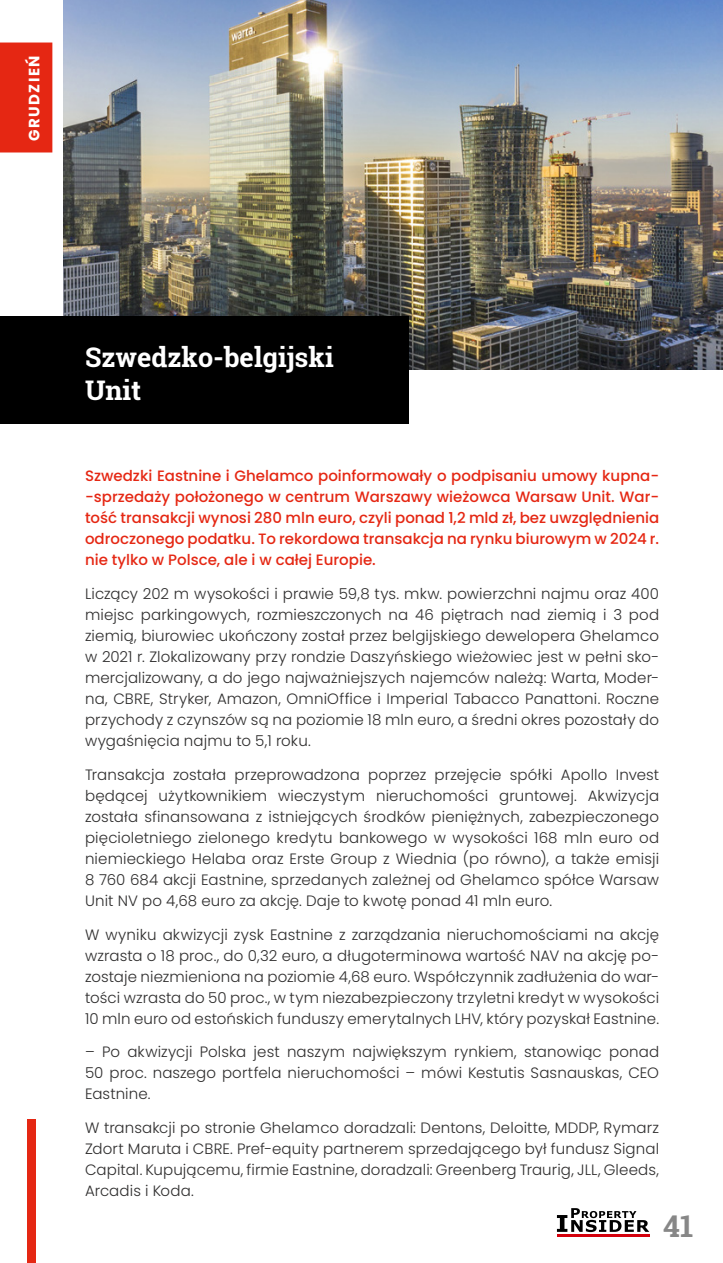
<style>
.page{position:relative;width:723px;height:1263px;background:#fff}
.page>*{position:absolute;margin:0;border:0;box-sizing:border-box;transform-origin:0 0}
.t1{font:700 30px "Roboto Slab";color:#878787}
.t2{font:700 27px/32.4px "Roboto Slab";color:#fff}
.t3{font:300 15px/21px "Poppins";letter-spacing:.01em;color:#2f2e2e;text-align:justify}
.t4{font:500 15px/21px "Poppins";color:#e52713;text-align:justify}
.t5{font:700 15px "Poppins";letter-spacing:.1em;color:#fff}
</style>
<div class="page">
<div style="left:0;top:43px;width:52px;height:109px;background:#e52713"></div>
<img style="left:63px;top:0;width:660px;height:370px">
<div style="left:0;top:316px;width:408px;height:107px;background:#000"></div>
<svg style="left:557px;top:1208px;width:92px;height:24px"></svg>
<hr style="left:557px;top:1234px;width:92px;height:3px;background:#d4000c">
<div style="left:28px;top:1119px;width:8px;height:144px;background:#e52713"></div>
<p class="t5" style="left:25px;top:141px;width:87px;rotate:-90deg">GRUDZIEŃ</p>
<h2 class="t2" style="left:85px;top:341px;width:250px">Szwedzko-belgijski<br>Unit</h2>
<p class="t4" style="left:85px;top:466px;width:576px">Szwedzki Eastnine i Ghelamco poinformowały o podpisaniu umowy kupna--sprzedaży położonego w centrum Warszawy wieżowca Warsaw Unit. War&shy;tość transakcji wynosi 280 mln euro, czyli ponad 1,2 mld zł, bez uwzględnienia odroczonego podatku. To rekordowa transakcja na rynku biurowym w 2024 r. nie tylko w Polsce, ale i w całej Europie.</p>
<p class="t3" style="left:85px;top:583px;width:576px">Liczący 202 m wysokości i prawie 59,8 tys. mkw. powierzchni najmu oraz 400 miejsc parkingowych, rozmieszczonych na 46 piętrach nad ziemią i 3 pod ziemią, biurowiec ukończony został przez belgijskiego dewelopera Ghelamco w 2021 r. Zlokalizowany przy rondzie Daszyńskiego wieżowiec jest w pełni sko&shy;mercjalizowany, a do jego najważniejszych najemców należą: Warta, Moder&shy;na, CBRE, Stryker, Amazon, OmniOffice i Imperial Tabacco Panattoni. Roczne przychody z czynszów są na poziomie 18 mln euro, a średni okres pozostały do wygaśnięcia najmu to 5,1 roku.</p>
<p class="t3" style="left:85px;top:764px;width:576px">Transakcja została przeprowadzona poprzez przejęcie spółki Apollo Invest będącej użytkownikiem wieczystym nieruchomości gruntowej. Akwizycja została sfinansowana z istniejących środków pieniężnych, zabezpieczonego pięcioletniego zielonego kredytu bankowego w wysokości 168 mln euro od niemieckiego Helaba oraz Erste Group z Wiednia (po równo), a także emisji 8 760 684 akcji Eastnine, sprzedanych zależnej od Ghelamco spółce Warsaw Unit NV po 4,68 euro za akcję. Daje to kwotę ponad 41 mln euro.</p>
<p class="t3" style="left:85px;top:924px;width:576px">W wyniku akwizycji zysk Eastnine z zarządzania nieruchomościami na akcję wzrasta o 18 proc., do 0,32 euro, a długoterminowa wartość NAV na akcję po&shy;zostaje niezmieniona na poziomie 4,68 euro. Współczynnik zadłużenia do war&shy;tości wzrasta do 50 proc., w tym niezabezpieczony trzyletni kredyt w wysokości 10 mln euro od estońskich funduszy emerytalnych LHV, który pozyskał Eastnine.</p>
<p class="t3" style="left:85px;top:1042px;width:576px">– Po akwizycji Polska jest naszym największym rynkiem, stanowiąc ponad 50 proc. naszego portfela nieruchomości – mówi Kestutis Sasnauskas, CEO Eastnine.</p>
<p class="t3" style="left:85px;top:1117px;width:576px">W transakcji po stronie Ghelamco doradzali: Dentons, Deloitte, MDDP, Rymarz Zdort Maruta i CBRE. Pref-equity partnerem sprzedającego był fundusz Signal Capital. Kupującemu, firmie Eastnine, doradzali: Greenberg Traurig, JLL, Gleeds, Arcadis i Koda.</p>
<h1 class="t1" style="left:663px;top:1206px;width:32px">41</h1>
</div>
